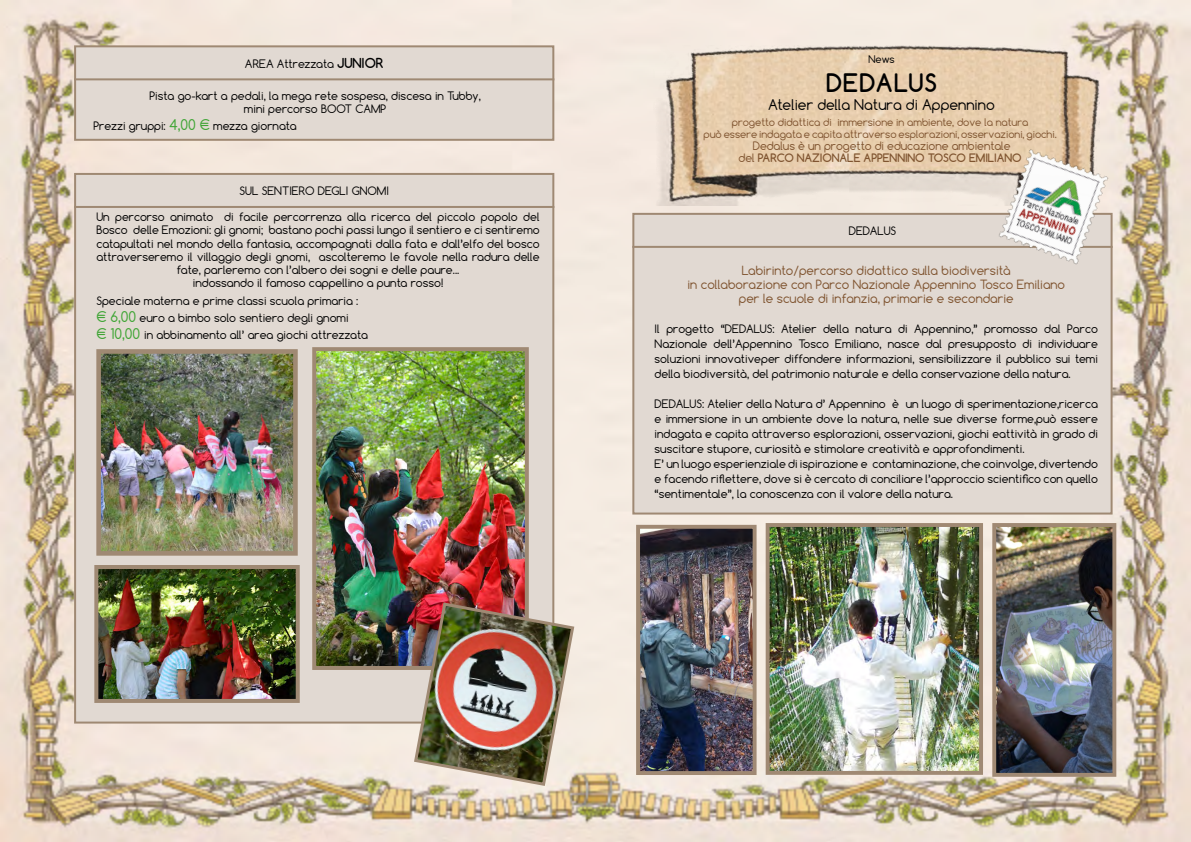
<style>
.page{position:relative;width:1191px;height:842px;background:#fff}
.page>*{position:absolute;margin:0;border:0;box-sizing:border-box;transform-origin:0 0}
.t1{font:700 24px "Comfortaa";letter-spacing:.05em;color:#000}
.t2{font:14px "Comfortaa";color:#000}
.t3{font:12px/14.4px "Comfortaa";color:#805531;text-align:center}
.t4{font:11px/15px "Comfortaa";color:#000}
.t5{font:11px/12px "Comfortaa";letter-spacing:-.005em;color:#805531;text-align:center}
.t6{font:10px/12px "Comfortaa";letter-spacing:-.005em;color:#805531;text-align:center}
.t7{font:10px "Comfortaa";color:#000}
.s1{font-weight:700;font-size:13px}
.s2{font-size:14px;color:#3fa535}
.s3{font-weight:700}
</style>
<div class="page">
<img style="left:0;top:0;width:1191px;height:842px">
<div style="left:632px;top:213px;width:480px;height:301px;background:#e1d9d2;border:2px solid #9f8973"></div>
<hr style="left:632px;top:246px;width:480px;height:2px;background:#9f8973">
<img style="left:641px;top:530px;width:110px;height:240px">
<div style="left:636px;top:525px;width:120px;height:250px;border:4px solid #a08973"></div>
<img style="left:770px;top:528px;width:208px;height:242px">
<div style="left:765px;top:523px;width:218px;height:252px;border:4px solid #a08973"></div>
<img style="left:997px;top:528px;width:114px;height:244px">
<div style="left:992px;top:523px;width:124px;height:254px;border:4px solid #a08973"></div>
<img style="left:653px;top:45px;width:446px;height:161px">
<div style="left:74px;top:45px;width:480px;height:96px;background:#e1d9d2;border:2px solid #9f8973"></div>
<hr style="left:74px;top:78px;width:480px;height:2px;background:#9f8973">
<div style="left:74px;top:173px;width:480px;height:550px;background:#e1d9d2;border:2px solid #9f8973"></div>
<hr style="left:74px;top:206px;width:480px;height:2px;background:#9f8973">
<img style="left:102px;top:355px;width:190px;height:195px">
<div style="left:96px;top:349px;width:202px;height:207px;border:5px solid #9f8973"></div>
<img style="left:317px;top:352px;width:207px;height:313px">
<div style="left:312px;top:347px;width:217px;height:323px;border:4px solid #9f8973"></div>
<img style="left:412px;top:601px;width:164px;height:187px">
<img style="left:99px;top:570px;width:196px;height:128px">
<div style="left:94px;top:565px;width:206px;height:138px;border:4px solid #9f8973"></div>
<img style="left:972px;top:125px;width:164px;height:161px">
<p class="t4" style="left:245px;top:56px;width:140px">AREA Attrezzata <span class="s1">JUNIOR</span></p>
<p class="t4" style="left:149px;top:89px;width:333px;line-height:13.2px;text-align:center">Pista go-kart a pedali, la mega rete sospesa, discesa in Tubby, mini percorso BOOT CAMP</p>
<p class="t4" style="left:93px;top:118px;width:205px">Prezzi gruppi: <span class="s2">4,00 €</span> mezza giornata</p>
<p class="t4" style="left:239px;top:183px;width:151px">SUL SENTIERO DEGLI GNOMI</p>
<p class="t4" style="left:96px;top:210px;width:445px;line-height:13.2px;text-align:center">Un percorso animato di facile percorrenza alla ricerca del piccolo popolo del Bosco delle Emozioni: gli gnomi; bastano pochi passi lungo il sentiero e ci sentiremo catapultati nel mondo della fantasia, accompagnati dalla fata e dall’elfo del bosco attraverseremo il villaggio degli gnomi, ascolteremo le favole nella radura delle fate, parleremo con l’albero dei sogni e delle paure...<br>indossando il famoso cappellino a punta rosso!</p>
<p class="t4" style="left:96px;top:292px;width:273px;line-height:16.8px">Speciale materna e prime classi scuola primaria : <span class="s2">€ 6,00</span> euro a bimbo solo sentiero degli gnomi<br><span class="s2">€ 10,00</span> in abbinamento all’ area giochi attrezzata</p>
<p class="t7" style="left:868px;top:53px;width:28px">News</p>
<h1 class="t1" style="left:826px;top:67px;width:112px">DEDALUS</h1>
<p class="t2" style="left:768px;top:96px;width:228px">Atelier della Natura di Appennino</p>
<p class="t6" style="left:703px;top:116px;width:354px">progetto didattica di immersione in ambiente, dove la natura<br>può essere indagata e capita attraverso esplorazioni, osservazioni, giochi.</p>
<p class="t5" style="left:738px;top:140px;width:284px">Dedalus è un progetto di educazione ambientale<br>del <span class="s3">PARCO NAZIONALE APPENNINO TOSCO EMILIANO</span></p>
<p class="t4" style="left:848px;top:223px;width:49px">DEDALUS</p>
<p class="t3" style="left:687px;top:263px;width:379px">Labirinto/percorso didattico sulla biodiversità<br>in collaborazione con Parco Nazionale Appennino Tosco Emiliano per le scuole di infanzia, primarie e secondarie</p>
<p class="t4" style="left:654px;top:321px;width:445px;text-align:justify">Il progetto “DEDALUS: Atelier della natura di Appennino,” promosso dal Parco Nazionale dell’Appennino Tosco Emiliano, nasce dal presupposto di individuare soluzioni innovativeper diffondere informazioni, sensibilizzare il pubblico sui temi della biodiversità, del patrimonio naturale e della conservazione della natura.</p>
<p class="t4" style="left:654px;top:396px;width:445px">DEDALUS: Atelier della Natura d’ Appennino è un luogo di sperimentazione,ricerca e immersione in un ambiente dove la natura, nelle sue diverse forme,può essere indagata e capita attraverso esplorazioni, osservazioni, giochi eattività in grado di suscitare stupore, curiosità e stimolare creatività e approfondimenti.<br>E’ un luogo esperienziale di ispirazione e contaminazione, che coinvolge, divertendo e facendo riflettere, dove si è cercato di conciliare l’approccio scientifico con quello “sentimentale”, la conoscenza con il valore della natura.</p>
</div>
